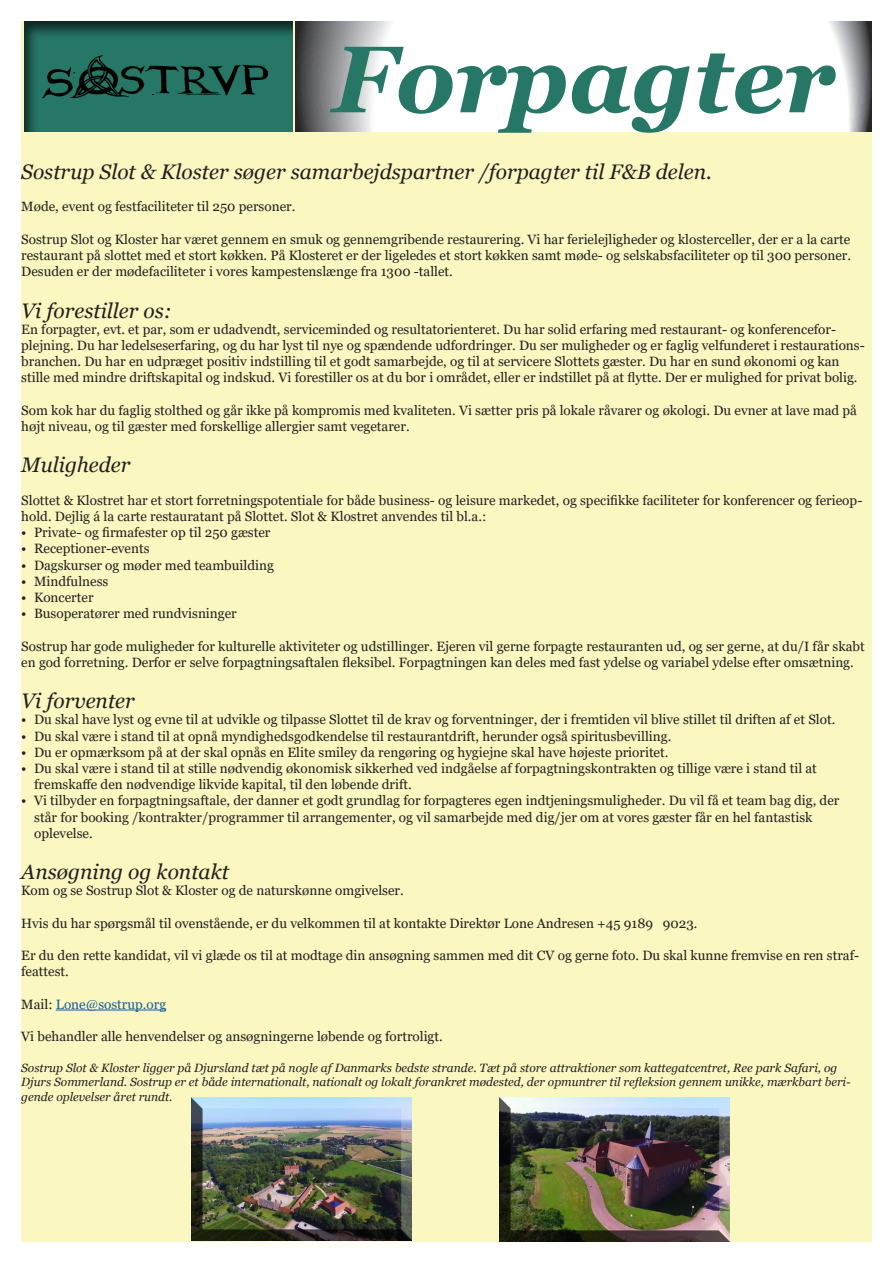
<style>
.page{position:relative;width:893px;height:1263px;background:#fff}
.page>*{position:absolute;margin:0;border:0;box-sizing:border-box;transform-origin:0 0}
.georgia_overskrift{font:italic 700 94.5px "Georgia";color:#267766}
.georgia_underoverskr{font:italic 21px "Georgia";color:#231f20}
.georgia_brødtekst{font:13.5px/16.2px "Georgia";color:#231f20}
.georgia_brødtekst-2{font:13.5px "Georgia";color:#175d9e}
.georgia_brødtekst-3{font:italic 12px/14.4px "Georgia";color:#231f20}
.s1{color:#231f20}
</style>
<div class="page">
<div style="left:21px;top:21px;width:851px;height:1221px;background:#faf7c0"></div>
<svg style="left:296px;top:21px;width:576px;height:111px;background:#eaeaea"></svg>
<div style="left:24px;top:19px;width:272px;height:114px;background:#231f20;opacity:.75"></div>
<div style="left:499px;top:1095px;width:233px;height:147px;background:#231f20;opacity:.75"></div>
<img style="left:43px;top:56px;width:225px;height:42px">
<div style="left:191px;top:1096px;width:223px;height:145px;background:#231f20;opacity:.75"></div>
<hr style="left:56px;top:1010px;width:110px;height:1px;background:#175d9e">
<p class="georgia_overskrift" style="left:332px;top:18px;width:504px">Forpagter</p>
<p class="georgia_underoverskr" style="left:21px;top:158px;width:692px">Sostrup Slot &amp; Kloster søger samarbejdspartner /forpagter til F&amp;B delen.</p>
<p class="georgia_brødtekst" style="left:21px;top:199px;width:276px">Møde, event og festfaciliteter til 250 personer.</p>
<p class="georgia_brødtekst" style="left:21px;top:231px;width:831px;text-align:justify">Sostrup Slot og Kloster har været gennem en smuk og gennemgribende restaurering. Vi har ferielejligheder og klosterceller, der er a la carte restaurant på slottet med et stort køkken. På Klosteret er der ligeledes et stort køkken samt møde- og selskabsfaciliteter op til 300 personer.<br>Desuden er der mødefaciliteter i vores kampestenslænge fra 1300 -tallet.</p>
<p class="georgia_underoverskr" style="left:21px;top:297px;width:152px">Vi forestiller os:</p>
<p class="georgia_brødtekst" style="left:21px;top:321px;width:816px">En forpagter, evt. et par, som er udadvendt, serviceminded og resultatorienteret. Du har solid erfaring med restaurant- og konferencefor-</p>
<p class="georgia_brødtekst" style="left:21px;top:337px;width:845px">plejning. Du har ledelseserfaring, og du har lyst til nye og spændende udfordringer. Du ser muligheder og er faglig velfunderet i restaurations&shy;branchen. Du har en udpræget positiv indstilling til et godt samarbejde, og til at servicere Slottets gæster. Du har en sund økonomi og kan stille med mindre driftskapital og indskud. Vi forestiller os at du bor i området, eller er indstillet på at flytte. Der er mulighed for privat bolig.</p>
<p class="georgia_brødtekst" style="left:21px;top:402px;width:837px">Som kok har du faglig stolthed og går ikke på kompromis med kvaliteten. Vi sætter pris på lokale råvarer og økologi. Du evner at lave mad på højt niveau, og til gæster med forskellige allergier samt vegetarer.</p>
<p class="georgia_underoverskr" style="left:21px;top:452px;width:111px">Muligheder</p>
<p class="georgia_brødtekst" style="left:21px;top:492px;width:843px">Slottet &amp; Klostret har et stort forretningspotentiale for både business- og leisure markedet, og specifikke faciliteter for konferencer og ferieop&shy;hold. Dejlig á la carte restauratant på Slottet. Slot &amp; Klostret anvendes til bl.a.:</p>
<p class="georgia_brødtekst" style="left:21px;top:525px;width:251px">• Private- og firmafester op til 250 gæster</p>
<p class="georgia_brødtekst" style="left:21px;top:541px;width:130px">• Receptioner-events</p>
<p class="georgia_brødtekst" style="left:21px;top:557px;width:254px">• Dagskurser og møder med teambuilding</p>
<p class="georgia_brødtekst" style="left:21px;top:573px;width:89px">• Mindfulness</p>
<p class="georgia_brødtekst" style="left:21px;top:589px;width:74px">• Koncerter</p>
<p class="georgia_brødtekst" style="left:21px;top:606px;width:217px">• Busoperatører med rundvisninger</p>
<p class="georgia_brødtekst" style="left:21px;top:638px;width:845px">Sostrup har gode muligheder for kulturelle aktiviteter og udstillinger. Ejeren vil gerne forpagte restauranten ud, og ser gerne, at du/I får skabt en god forretning. Derfor er selve forpagtningsaftalen fleksibel. Forpagtningen kan deles med fast ydelse og variabel ydelse efter omsætning.</p>
<p class="georgia_underoverskr" style="left:21px;top:688px;width:115px">Vi forventer</p>
<p class="georgia_brødtekst" style="left:21px;top:712px;width:816px">• Du skal have lyst og evne til at udvikle og tilpasse Slottet til de krav og forventninger, der i fremtiden vil blive stillet til driften af et Slot.</p>
<p class="georgia_brødtekst" style="left:21px;top:728px;width:652px">• Du skal være i stand til at opnå myndighedsgodkendelse til restaurantdrift, herunder også spiritusbevilling.</p>
<p class="georgia_brødtekst" style="left:21px;top:744px;width:649px">• Du er opmærksom på at der skal opnås en Elite smiley da rengøring og hygiejne skal have højeste prioritet.</p>
<p class="georgia_brødtekst" style="left:34px;top:760px;width:784px;text-indent:-13px">• Du skal være i stand til at stille nødvendig økonomisk sikkerhed ved indgåelse af forpagtningskontrakten og tillige være i stand til at fremskaffe den nødvendige likvide kapital, til den løbende drift.</p>
<p class="georgia_brødtekst" style="left:34px;top:793px;width:807px;text-indent:-13px">• Vi tilbyder en forpagtningsaftale, der danner et godt grundlag for forpagteres egen indtjeningsmuligheder. Du vil få et team bag dig, der står for booking /kontrakter/programmer til arrangementer, og vil samarbejde med dig/jer om at vores gæster får en hel fantastisk oplevelse.</p>
<p class="georgia_underoverskr" style="left:21px;top:859px;width:209px">Ansøgning og kontakt</p>
<p class="georgia_brødtekst" style="left:21px;top:883px;width:384px">Kom og se Sostrup Slot &amp; Kloster og de naturskønne omgivelser.</p>
<p class="georgia_brødtekst" style="left:21px;top:915px;width:678px">Hvis du har spørgsmål til ovenstående, er du velkommen til at kontakte Direktør Lone Andresen +45 9189 9023.</p>
<p class="georgia_brødtekst" style="left:21px;top:948px;width:839px">Er du den rette kandidat, vil vi glæde os til at modtage din ansøgning sammen med dit CV og gerne foto. Du skal kunne fremvise en ren straf&shy;feattest.</p>
<p class="georgia_brødtekst-2" style="left:21px;top:996px;width:147px"><span class="s1">Mail:</span> Lone@sostrup.org</p>
<p class="georgia_brødtekst" style="left:21px;top:1029px;width:423px">Vi behandler alle henvendelser og ansøgningerne løbende og fortroligt.</p>
<p class="georgia_brødtekst-3" style="left:21px;top:1060px;width:831px">Sostrup Slot &amp; Kloster ligger på Djursland tæt på nogle af Danmarks bedste strande. Tæt på store attraktioner som kattegatcentret, Ree park Safari, og<br>Djurs Sommerland. Sostrup er et både internationalt, nationalt og lokalt forankret mødested, der opmuntrer til refleksion gennem unikke, mærkbart beri&shy;gende oplevelser året rundt.</p>
</div>
